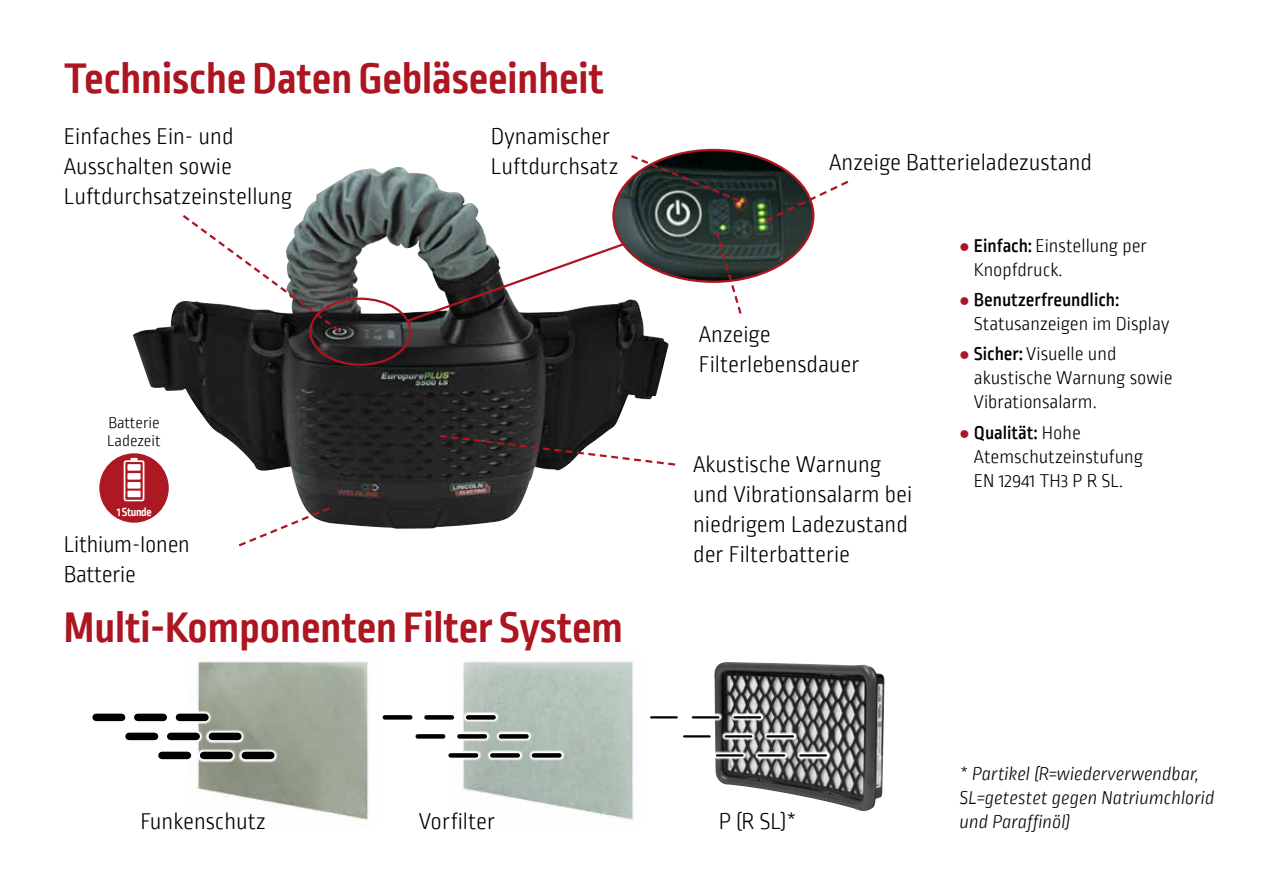
<style>
.page{position:relative;width:1263px;height:893px;background:#fff}
.page>*{position:absolute;margin:0;border:0;box-sizing:border-box;transform-origin:0 0}
.t1{font:700 45px "Ropa Sans PTT";color:#ad1520}
.t2{font:300 24px/30px "Ropa Sans PTT";color:#000}
.t3{font:300 19.5px/24px "Ropa Sans PTT";color:#000}
.t4{font:italic 300 19.5px/24px "Ropa Sans PTT";color:#000}
.t5{font:300 16.8px/17.1px "Ropa Sans PTT";color:#000;text-align:center}
.t6{font:300 16.5px/18px "Ropa Sans PTT";color:#000}
.t7{font:700 12.3px "Ropa Sans PTT";letter-spacing:-.03em;color:#fff}
.s1{color:#ad1520}
.s2{font-weight:500}
</style>
<div class="page">
<img style="left:195px;top:661px;width:174px;height:159px">
<img style="left:462px;top:661px;width:172px;height:159px">
<img style="left:714px;top:662px;width:171px;height:149px">
<img style="left:133px;top:168px;width:536px;height:361px">
<div style="left:309px;top:298px;width:102px;height:68px;border:2px solid #ad1520;border-radius:50%"></div>
<svg style="left:404px;top:220px;width:265px;height:104px"></svg>
<img style="left:613px;top:150px;width:200px;height:132px">
<svg style="left:763px;top:179px;width:86px;height:45px"></svg>
<svg style="left:438px;top:433px;width:238px;height:34px"></svg>
<svg style="left:628px;top:153px;width:114px;height:51px;background:#373937"></svg>
<svg style="left:236px;top:505px;width:96px;height:42px"></svg>
<svg style="left:714px;top:229px;width:29px;height:85px"></svg>
<svg style="left:180px;top:213px;width:162px;height:121px"></svg>
<svg style="left:92px;top:710px;width:186px;height:53px"></svg>
<div style="left:96px;top:714px;width:26px;height:7px;background:#000"></div>
<div style="left:138px;top:714px;width:25px;height:7px;background:#000"></div>
<div style="left:179px;top:714px;width:26px;height:7px;background:#000"></div>
<div style="left:129px;top:733px;width:26px;height:7px;background:#000"></div>
<div style="left:171px;top:733px;width:25px;height:7px;background:#000"></div>
<div style="left:212px;top:733px;width:26px;height:7px;background:#000"></div>
<div style="left:162px;top:752px;width:25px;height:7px;background:#000"></div>
<div style="left:204px;top:752px;width:25px;height:7px;background:#000"></div>
<div style="left:245px;top:752px;width:26px;height:7px;background:#000"></div>
<svg style="left:382px;top:712px;width:183px;height:49px"></svg>
<div style="left:385px;top:715px;width:25px;height:5px;background:#000"></div>
<div style="left:426px;top:715px;width:26px;height:5px;background:#000"></div>
<div style="left:468px;top:715px;width:26px;height:5px;background:#000"></div>
<div style="left:418px;top:734px;width:25px;height:5px;background:#000"></div>
<div style="left:459px;top:734px;width:26px;height:5px;background:#000"></div>
<div style="left:501px;top:734px;width:25px;height:5px;background:#000"></div>
<div style="left:451px;top:753px;width:25px;height:5px;background:#000"></div>
<div style="left:492px;top:753px;width:26px;height:5px;background:#000"></div>
<div style="left:534px;top:753px;width:25px;height:5px;background:#000"></div>
<svg style="left:650px;top:713px;width:180px;height:47px"></svg>
<hr style="left:651px;top:716px;width:26px;height:2px;background:#000">
<hr style="left:693px;top:716px;width:25px;height:2px;background:#000">
<hr style="left:734px;top:716px;width:26px;height:2px;background:#000">
<hr style="left:684px;top:735px;width:26px;height:2px;background:#000">
<hr style="left:726px;top:735px;width:25px;height:2px;background:#000">
<hr style="left:767px;top:735px;width:26px;height:2px;background:#000">
<hr style="left:717px;top:754px;width:25px;height:2px;background:#000">
<hr style="left:759px;top:754px;width:25px;height:2px;background:#000">
<hr style="left:800px;top:754px;width:26px;height:2px;background:#000">
<div style="left:99px;top:453px;width:70px;height:70px;background:#ad1923;border-radius:50%"></div>
<svg style="left:124px;top:458px;width:20px;height:43px"></svg>
<div style="left:125px;top:462px;width:18px;height:38px;background:#ad1923"></div>
<div style="left:127px;top:473px;width:14px;height:7px;background:#fff"></div>
<div style="left:127px;top:482px;width:14px;height:7px;background:#fff"></div>
<div style="left:127px;top:491px;width:14px;height:6px;background:#fff"></div>
<div style="left:127px;top:464px;width:14px;height:7px;background:#fff"></div>
<h1 class="t1" style="left:64px;top:53px;width:542px">Technische Daten Gebläseeinheit</h1>
<p class="t2" style="left:64px;top:122px;width:230px">Einfaches Ein- und<br>Ausschalten sowie<br>Luftdurchsatzeinstellung</p>
<p class="t6" style="left:107px;top:415px;width:55px">Batterie<br>Ladezeit</p>
<p class="t5" style="left:95px;top:416px;width:79px">Battery charge time</p>
<p class="t7" style="left:117px;top:505px;width:36px">1 Stunde</p>
<p class="t2" style="left:64px;top:530px;width:128px">Lithium-Ionen<br>Batterie</p>
<p class="t2" style="left:491px;top:122px;width:129px">Dynamischer<br>Luftdurchsatz</p>
<h1 class="t1" style="left:64px;top:602px;width:561px">Multi-Komponenten Filter System</h1>
<p class="t2" style="left:829px;top:149px;width:264px">Anzeige Batterieladezustand</p>
<p class="t2" style="left:699px;top:321px;width:162px">Anzeige<br>Filterlebensdauer</p>
<p class="t2" style="left:693px;top:451px;width:221px">Akustische Warnung und Vibrationsalarm bei niedrigem Ladezustand der Filterbatterie</p>
<p class="t3" style="left:974px;top:235px;width:175px;text-indent:-14px"><span class="s1">●</span> <span class="s2">Einfach:</span> Einstellung per<br>Knopfdruck.</p>
<p class="t3" style="left:974px;top:289px;width:197px;text-indent:-14px"><span class="s1">●</span> <span class="s2">Benutzerfreundlich:<br></span>Statusanzeigen im Display</p>
<p class="t3" style="left:974px;top:343px;width:200px;text-indent:-14px"><span class="s1">●</span> <span class="s2">Sicher:</span> Visuelle und akustische Warnung sowie<br>Vibrationsalarm.</p>
<p class="t3" style="left:974px;top:422px;width:171px;text-indent:-14px"><span class="s1">●</span> <span class="s2">Qualität:</span> Hohe<br>Atemschutzeinstufung<br>EN 12941 TH3 P R SL.</p>
<p class="t4" style="left:960px;top:762px;width:256px">* Partikel (R=wiederverwendbar,<br>SL=getestet gegen Natriumchlorid</p>
<p class="t2" style="left:140px;top:808px;width:127px">Funkenschutz</p>
<p class="t2" style="left:419px;top:808px;width:78px">Vorfilter</p>
<p class="t2" style="left:719px;top:808px;width:79px">P (R SL)*</p>
<p class="t4" style="left:960px;top:810px;width:112px">und Paraffinöl)</p>
</div>
